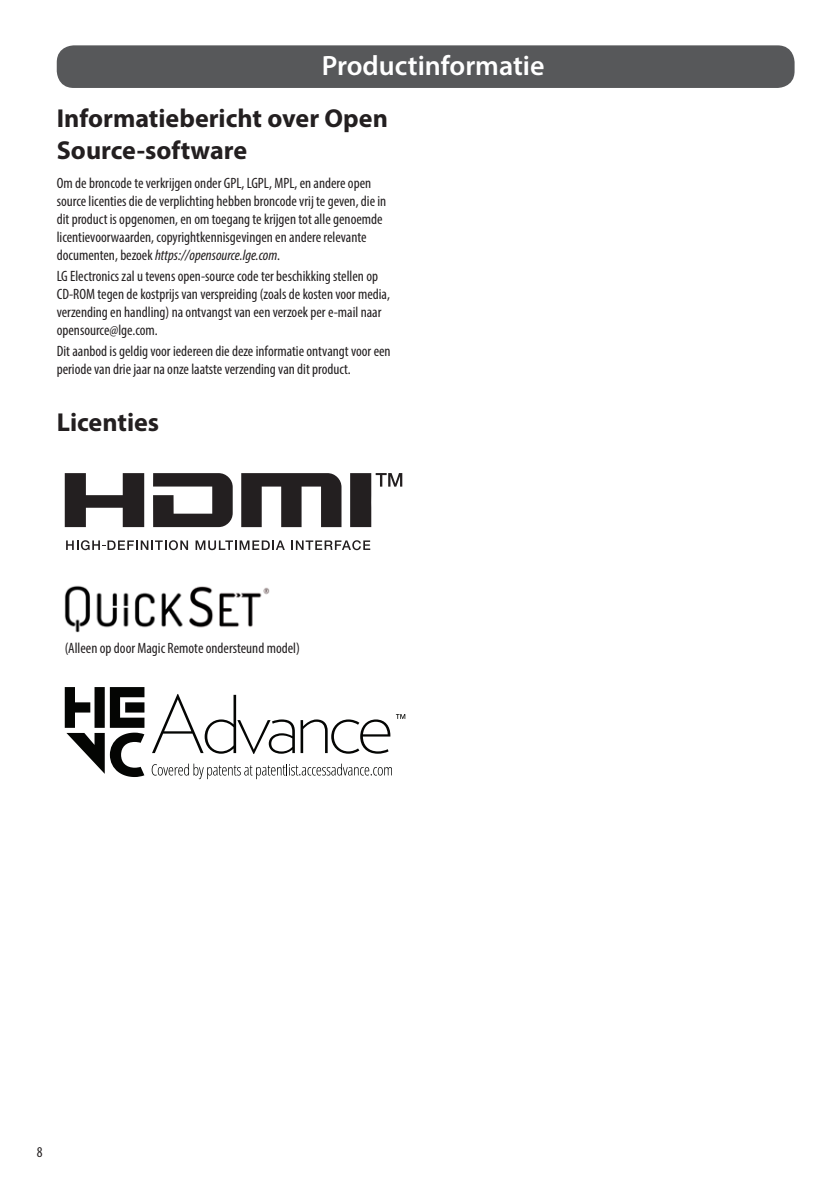
<style>
.page{position:relative;width:840px;height:1191px;background:#fff}
.page>*{position:absolute;margin:0;border:0;box-sizing:border-box;transform-origin:0 0}
.t1{font:600 28px "Myriad Pro";color:#fff}
.t2{font:700 26px/31.2px "Myriad Pro";color:#231f20}
.Page_Number_Left{font:condensed 15px/18px "Myriad Pro";color:#231f20}
.s1{font-style:italic}
</style>
<div class="page">
<div style="left:57px;top:45px;width:737px;height:43px;background:#57585a;border-radius:17px"></div>
<svg style="left:65px;top:473px;width:79px;height:54px"></svg>
<svg style="left:153px;top:473px;width:79px;height:54px"></svg>
<svg style="left:241px;top:473px;width:100px;height:54px"></svg>
<svg style="left:350px;top:473px;width:52px;height:54px"></svg>
<svg style="left:195px;top:540px;width:90px;height:10px"></svg>
<svg style="left:291px;top:540px;width:79px;height:10px"></svg>
<svg style="left:66px;top:540px;width:122px;height:10px"></svg>
<img style="left:65px;top:585px;width:204px;height:47px">
<svg style="left:65px;top:687px;width:79px;height:90px"></svg>
<svg style="left:152px;top:694px;width:253px;height:60px"></svg>
<svg style="left:152px;top:763px;width:240px;height:16px"></svg>
<p class="t1" style="left:321px;top:48px;width:224px">Productinformatie</p>
<p class="t2" style="left:57px;top:102px;width:332px">Informatiebericht over Open<br>Source-software</p>
<p class="Page_Number_Left" style="left:57px;top:174px;width:331px">Om de broncode te verkrijgen onder GPL, LGPL, MPL, en andere open source licenties die de verplichting hebben broncode vrij te geven, die in dit product is opgenomen, en om toegang te krijgen tot alle genoemde licentievoorwaarden, copyrightkennisgevingen en andere relevante documenten, bezoek <span class="s1">https://opensource.lge.com</span>.</p>
<p class="Page_Number_Left" style="left:57px;top:267px;width:334px">LG Electronics zal u tevens open-source code ter beschikking stellen op CD-ROM tegen de kostprijs van verspreiding (zoals de kosten voor media, verzending en handling) na ontvangst van een verzoek per e-mail naar opensource@lge.com.</p>
<p class="Page_Number_Left" style="left:57px;top:342px;width:335px">Dit aanbod is geldig voor iedereen die deze informatie ontvangt voor een periode van drie jaar na onze laatste verzending van dit product.</p>
<p class="t2" style="left:57px;top:405px;width:104px">Licenties</p>
<p class="Page_Number_Left" style="left:65px;top:639px;width:236px">(Alleen op door Magic Remote ondersteund model)</p>
<p class="Page_Number_Left" style="left:37px;top:1142px;width:7px">8</p>
</div>
